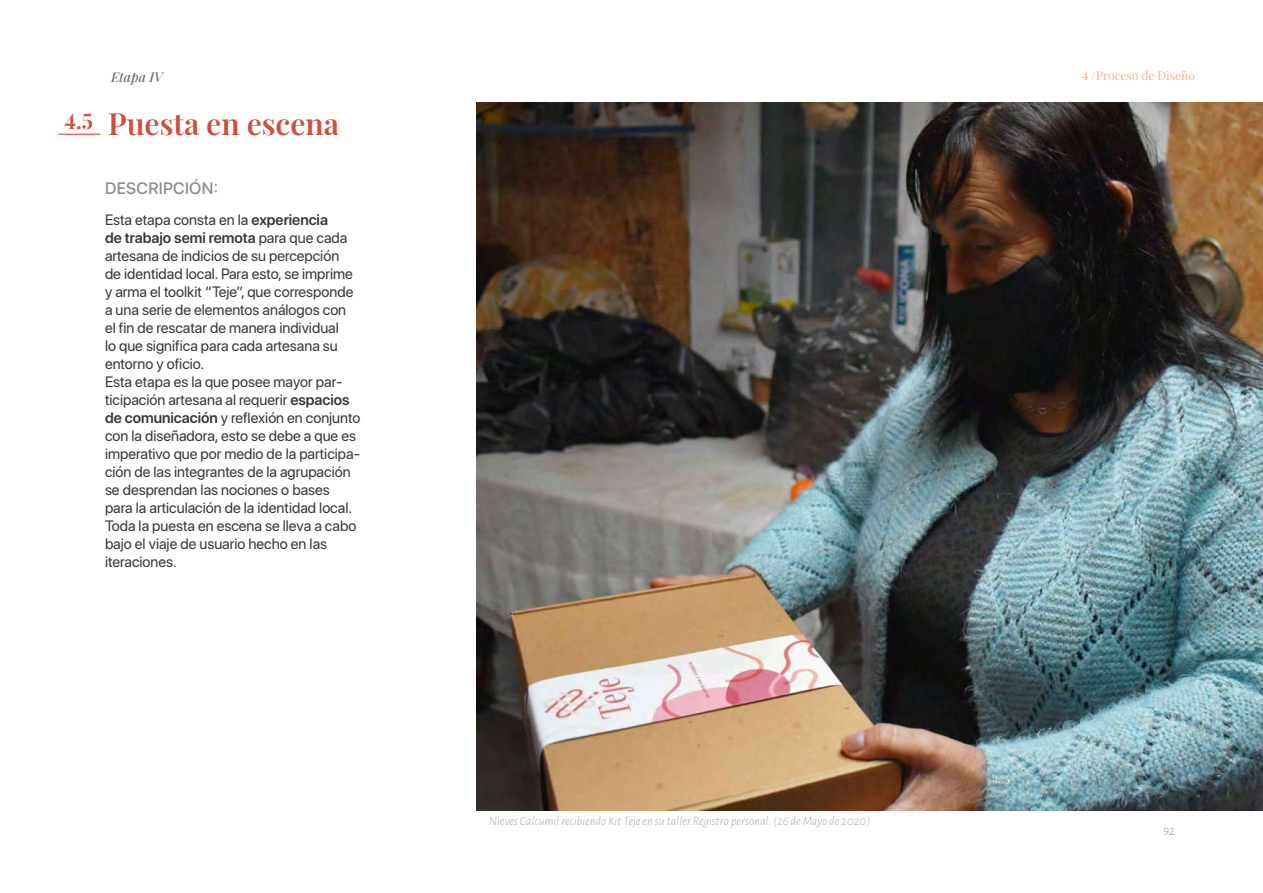
<style>
.page{position:relative;width:1263px;height:893px;background:#fff}
.page>*{position:absolute;margin:0;border:0;box-sizing:border-box;transform-origin:0 0}
.t1{font:600 30px "Playfair Display";color:#ce4f3a}
.t2{font:500 16.5px "SF Pro Display";letter-spacing:.02em;color:#8c8c8c}
.t3{font:15px/18px "SF Pro Display";color:#363636}
.t4{font:italic 500 13.5px "Playfair Display";color:#6f6f6f}
.t5{font:italic 300 12.75px "Alegreya Sans";color:#a9a9a9}
.t6{font:12px "Playfair Display";color:#ffaf85}
.t7{font:300 12px "Alegreya Sans";color:#8c8c8c}
.s1{font-weight:600}
</style>
<div class="page">
<img style="left:476px;top:102px;width:787px;height:708px">
<hr style="left:58px;top:134px;width:42px;height:1px;background:#ce4f3a">
<p class="t4" style="left:111px;top:67px;width:53px">Etapa IV</p>
<h1 class="t1" style="left:64px;top:100px;width:276px"><sup>4.5</sup> Puesta en escena</h1>
<p class="t2" style="left:105px;top:176px;width:115px">DESCRIPCIÓN:</p>
<p class="t3" style="left:105px;top:210px;width:257px">Esta etapa consta en la <span class="s1">experiencia<br>de trabajo semi remota</span> para que cada artesana de indicios de su percepción<br>de identidad local. Para esto, se imprime y arma el toolkit “Teje”, que corresponde a una serie de elementos análogos con el fin de rescatar de manera individual<br>lo que significa para cada artesana su entorno y oficio.<br>Esta etapa es la que posee mayor par&shy;ticipación artesana al requerir <span class="s1">espacios de comunicación</span> y reflexión en conjunto con la diseñadora, esto se debe a que es imperativo que por medio de la participa&shy;ción de las integrantes de la agrupación se desprendan las nociones o bases para la articulación de la identidad local.<br>Toda la puesta en escena se lleva a cabo bajo el viaje de usuario hecho en las iteraciones.</p>
<p class="t5" style="left:489px;top:813px;width:383px">Nieves Calcumil recibiendo Kit Teje en su taller.Registro personal. (26 de Mayo de 2020)</p>
<p class="t6" style="left:1082px;top:67px;width:114px">4 /Proceso de Diseño</p>
<p class="t7" style="left:1163px;top:823px;width:13px">92</p>
</div>
